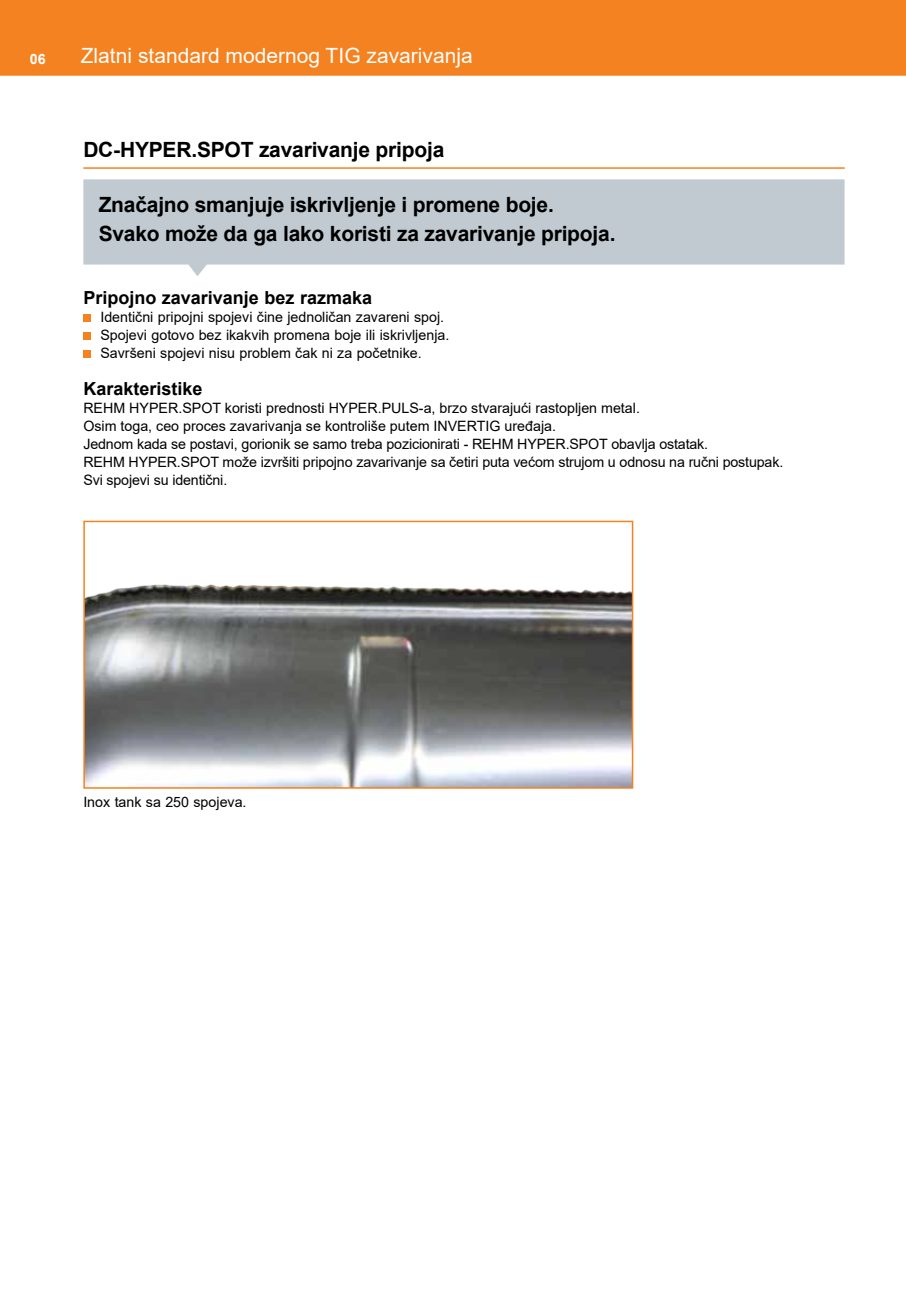
<style>
.page{position:relative;width:906px;height:1289px;background:#fff}
.page>*{position:absolute;margin:0;border:0;box-sizing:border-box;transform-origin:0 0}
.t1{font:700 21px/28.5px "Arial";letter-spacing:-.01em;color:#000}
.t2{font:21px "Arial";color:#fff}
.t3{font:700 18px "Arial";color:#000}
.t4{font:14.25px/18px "Arial";color:#000}
.t5{font:700 14.25px "Arial";color:#fff}
</style>
<div class="page">
<div style="left:0;top:0;width:906px;height:76px;background:#f58220"></div>
<svg style="left:83px;top:179px;width:761px;height:97px;background:#c8d0d5"></svg>
<hr style="left:83px;top:167px;width:761px;height:2px;background:#f58220">
<div style="left:83px;top:314px;width:8px;height:8px;background:#f58220"></div>
<div style="left:83px;top:332px;width:8px;height:8px;background:#f58220"></div>
<div style="left:83px;top:350px;width:8px;height:8px;background:#f58220"></div>
<img style="left:86px;top:584px;width:544px;height:201px">
<div style="left:83px;top:520px;width:550px;height:268px;border:2px solid #f58220"></div>
<p class="t5" style="left:30px;top:48px;width:17px">06</p>
<h1 class="t2" style="left:81px;top:41px;width:393px">Zlatni standard modernog TIG zavarivanja</h1>
<h1 class="t1" style="left:83px;top:136px;width:362px">DC-HYPER.SPOT zavarivanje pripoja</h1>
<h1 class="t1" style="left:99px;top:191px;width:518px">Značajno smanjuje iskrivljenje i promene boje.<br>Svako može da ga lako koristi za zavarivanje pripoja.</h1>
<p class="t3" style="left:83px;top:285px;width:290px">Pripojno zavarivanje bez razmaka</p>
<p class="t4" style="left:100px;top:308px;width:350px">Identični pripojni spojevi čine jednoličan zavareni spoj.<br>Spojevi gotovo bez ikakvih promena boje ili iskrivljenja.<br>Savršeni spojevi nisu problem čak ni za početnike.</p>
<p class="t3" style="left:83px;top:375px;width:121px">Karakteristike</p>
<p class="t4" style="left:83px;top:398px;width:701px">REHM HYPER.SPOT koristi prednosti HYPER.PULS-a, brzo stvarajući rastopljen metal.<br>Osim toga, ceo proces zavarivanja se kontroliše putem INVERTIG uređaja.<br>Jednom kada se postavi, gorionik se samo treba pozicionirati - REHM HYPER.SPOT obavlja ostatak.<br>REHM HYPER.SPOT može izvršiti pripojno zavarivanje sa četiri puta većom strujom u odnosu na ručni postupak.<br>Svi spojevi su identični.</p>
<p class="t4" style="left:83px;top:793px;width:165px">Inox tank sa 250 spojeva.</p>
</div>
